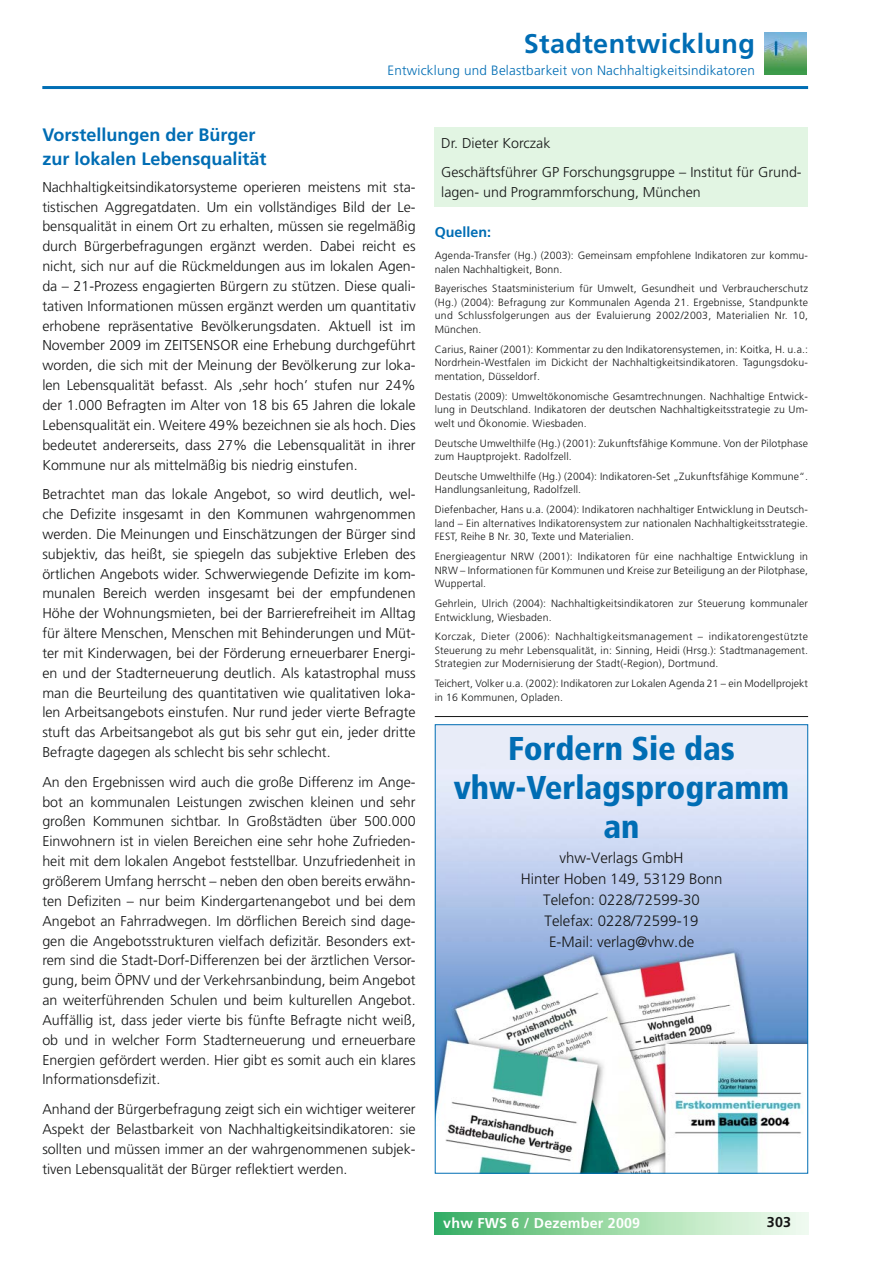
<style>
.page{position:relative;width:893px;height:1263px;background:#fff}
.page>*{position:absolute;margin:0;border:0;box-sizing:border-box;transform-origin:0 0}
.t1{font:900 condensed 33px/39px "Frutiger";color:#006db4;text-align:center}
.t2{font:700 27px "Frutiger LT";letter-spacing:.015em;color:#006db4}
.t3{font:700 18px/24.3px "Frutiger LT";color:#006db4}
.t4{font:300 15px/21px "Frutiger CE";color:#151616;text-align:center}
.t5{font:300 14.25px/19.8px "Frutiger LT";color:#151616;text-align:justify}
.t6{font:700 14.25px "Frutiger LT";letter-spacing:.015em;color:#fff}
.t7{font:700 14.25px "Frutiger LT";color:#006db4}
.t8{font:700 14.25px "Frutiger LT";color:#151616}
.t9{font:300 13.5px "Frutiger LT";letter-spacing:.015em;color:#006db4}
.t10{font:300 10.5px/13.5px "Frutiger LT";letter-spacing:.015em;color:#151616;text-align:justify}
</style>
<div class="page">
<hr style="left:42px;top:86px;width:766px;height:3px;background:#006eb4">
<div style="left:435px;top:1213px;width:373px;height:21px;background:linear-gradient(to right,#3fb163,#fafff2)"></div>
<img style="left:764px;top:32px;width:42px;height:43px">
<div style="left:435px;top:128px;width:373px;height:79px;background:#e2f5e3"></div>
<img style="left:437px;top:726px;width:369px;height:446px">
<hr style="left:435px;top:716px;width:373px;height:1px;background:#151616">
<h2 class="t2" style="left:523px;top:33px;width:233px">Stadtentwicklung</h2>
<p class="t9" style="left:387px;top:65px;width:369px">Entwicklung und Belastbarkeit von Nachhaltigkeitsindikatoren</p>
<p class="t3" style="left:42px;top:124px;width:226px">Vorstellungen der Bürger zur lokalen Lebensqualität</p>
<p class="t5" style="left:42px;top:178px;width:375px">Nachhaltigkeitsindikatorsysteme operieren meistens mit sta&shy;tistischen Aggregatdaten. Um ein vollständiges Bild der Le&shy;bensqualität in einem Ort zu erhalten, müssen sie regelmäßig durch Bürgerbefragungen ergänzt werden. Dabei reicht es nicht, sich nur auf die Rückmeldungen aus im lokalen Agen&shy;da – 21-Prozess engagierten Bürgern zu stützen. Diese quali&shy;tativen Informationen müssen ergänzt werden um quantitativ erhobene repräsentative Bevölkerungsdaten. Aktuell ist im November 2009 im ZEITSENSOR eine Erhebung durchgeführt worden, die sich mit der Meinung der Bevölkerung zur loka&shy;len Lebensqualität befasst. Als ‚sehr hoch’ stufen nur 24% der 1.000 Befragten im Alter von 18 bis 65 Jahren die lokale Lebensqualität ein. Weitere 49% bezeichnen sie als hoch. Dies bedeutet andererseits, dass 27% die Lebensqualität in ihrer Kommune nur als mittelmäßig bis niedrig einstufen.</p>
<p class="t5" style="left:42px;top:485px;width:375px">Betrachtet man das lokale Angebot, so wird deutlich, wel&shy;che Defizite insgesamt in den Kommunen wahrgenommen werden. Die Meinungen und Einschätzungen der Bürger sind subjektiv, das heißt, sie spiegeln das subjektive Erleben des örtlichen Angebots wider. Schwerwiegende Defizite im kom&shy;munalen Bereich werden insgesamt bei der empfundenen Höhe der Wohnungsmieten, bei der Barrierefreiheit im Alltag für ältere Menschen, Menschen mit Behinderungen und Müt&shy;ter mit Kinderwagen, bei der Förderung erneuerbarer Energi&shy;en und der Stadterneuerung deutlich. Als katastrophal muss man die Beurteilung des quantitativen wie qualitativen loka&shy;len Arbeitsangebots einstufen. Nur rund jeder vierte Befragte stuft das Arbeitsangebot als gut bis sehr gut ein, jeder dritte Befragte dagegen als schlecht bis sehr schlecht.</p>
<p class="t5" style="left:42px;top:773px;width:375px">An den Ergebnissen wird auch die große Differenz im Ange&shy;bot an kommunalen Leistungen zwischen kleinen und sehr großen Kommunen sichtbar. In Großstädten über 500.000<br>Einwohnern ist in vielen Bereichen eine sehr hohe Zufrieden&shy;heit mit dem lokalen Angebot feststellbar. Unzufriedenheit in größerem Umfang herrscht – neben den oben bereits erwähn&shy;ten Defiziten – nur beim Kindergartenangebot und bei dem Angebot an Fahrradwegen. Im dörflichen Bereich sind dage&shy;gen die Angebotsstrukturen vielfach defizitär. Besonders ext&shy;rem sind die Stadt-Dorf-Differenzen bei der ärztlichen Versor&shy;gung, beim ÖPNV und der Verkehrsanbindung, beim Angebot an weiterführenden Schulen und beim kulturellen Angebot.<br>Auffällig ist, dass jeder vierte bis fünfte Befragte nicht weiß, ob und in welcher Form Stadterneuerung und erneuerbare Energien gefördert werden. Hier gibt es somit auch ein klares Informationsdefizit.</p>
<p class="t5" style="left:42px;top:1100px;width:375px">Anhand der Bürgerbefragung zeigt sich ein wichtiger weiterer Aspekt der Belastbarkeit von Nachhaltigkeitsindikatoren: sie sollten und müssen immer an der wahrgenommenen subjek&shy;tiven Lebensqualität der Bürger reflektiert werden.</p>
<p class="t5" style="left:441px;top:130px;width:362px;line-height:29.2px">Dr. Dieter Korczak<br>Geschäftsführer GP Forschungsgruppe – Institut für Grund-</p>
<p class="t5" style="left:441px;top:183px;width:261px">lagen- und Programmforschung, München</p>
<p class="t7" style="left:435px;top:226px;width:58px">Quellen:</p>
<p class="t10" style="left:435px;top:250px;width:375px">Agenda-Transfer (Hg.) (2003): Gemeinsam empfohlene Indikatoren zur kommu&shy;nalen Nachhaltigkeit, Bonn.</p>
<p class="t10" style="left:435px;top:283px;width:375px">Bayerisches Staatsministerium für Umwelt, Gesundheit und Verbraucherschutz (Hg.) (2004): Befragung zur Kommunalen Agenda 21. Ergebnisse, Standpunkte und Schlussfolgerungen aus der Evaluierung 2002/2003, Materialien Nr. 10, München.</p>
<p class="t10" style="left:435px;top:343px;width:375px">Carius, Rainer (2001): Kommentar zu den Indikatorensystemen, in: Koitka, H. u.a.:<br>Nordrhein-Westfalen im Dickicht der Nachhaltigkeitsindikatoren. Tagungsdoku&shy;mentation, Düsseldorf.</p>
<p class="t10" style="left:435px;top:390px;width:375px">Destatis (2009): Umweltökonomische Gesamtrechnungen. Nachhaltige Entwick&shy;lung in Deutschland. Indikatoren der deutschen Nachhaltigkeitsstrategie zu Um&shy;welt und Ökonomie. Wiesbaden.</p>
<p class="t10" style="left:435px;top:437px;width:375px">Deutsche Umwelthilfe (Hg.) (2001): Zukunftsfähige Kommune. Von der Pilotphase zum Hauptprojekt. Radolfzell.</p>
<p class="t10" style="left:435px;top:470px;width:375px">Deutsche Umwelthilfe (Hg.) (2004): Indikatoren-Set „Zukunftsfähige Kommune“.<br>Handlungsanleitung, Radolfzell.</p>
<p class="t10" style="left:435px;top:504px;width:375px">Diefenbacher, Hans u.a. (2004): Indikatoren nachhaltiger Entwicklung in Deutsch&shy;land – Ein alternatives Indikatorensystem zur nationalen Nachhaltigkeitsstrategie.<br>FEST, Reihe B Nr. 30, Texte und Materialien.</p>
<p class="t10" style="left:435px;top:551px;width:375px">Energieagentur NRW (2001): Indikatoren für eine nachhaltige Entwicklung in NRW – Informationen für Kommunen und Kreise zur Beteiligung an der Pilotphase, Wuppertal.</p>
<p class="t10" style="left:435px;top:598px;width:375px">Gehrlein, Ulrich (2004): Nachhaltigkeitsindikatoren zur Steuerung kommunaler<br>Entwicklung, Wiesbaden.</p>
<p class="t10" style="left:435px;top:631px;width:375px">Korczak, Dieter (2006): Nachhaltigkeitsmanagement – indikatorengestützte Steuerung zu mehr Lebensqualität, in: Sinning, Heidi (Hrsg.): Stadtmanagement.<br>Strategien zur Modernisierung der Stadt(-Region), Dortmund.</p>
<p class="t10" style="left:435px;top:678px;width:375px">Teichert, Volker u.a. (2002): Indikatoren zur Lokalen Agenda 21 – ein Modellprojekt in 16 Kommunen, Opladen.</p>
<h1 class="t1" style="left:453px;top:732px;width:337px">Fordern Sie das vhw-Verlagsprogramm an</h1>
<p class="t4" style="left:520px;top:849px;width:203px">vhw-Verlags GmbH<br>Hinter Hoben 149, 53129 Bonn<br>Telefon: 0228/72599-30<br>Telefax: 0228/72599-19<br>E-Mail: verlag@vhw.de</p>
<p class="t6" style="left:443px;top:1218px;width:198px">vhw FWS 6 / Dezember 2009</p>
<p class="t8" style="left:766px;top:1217px;width:26px">303</p>
</div>
